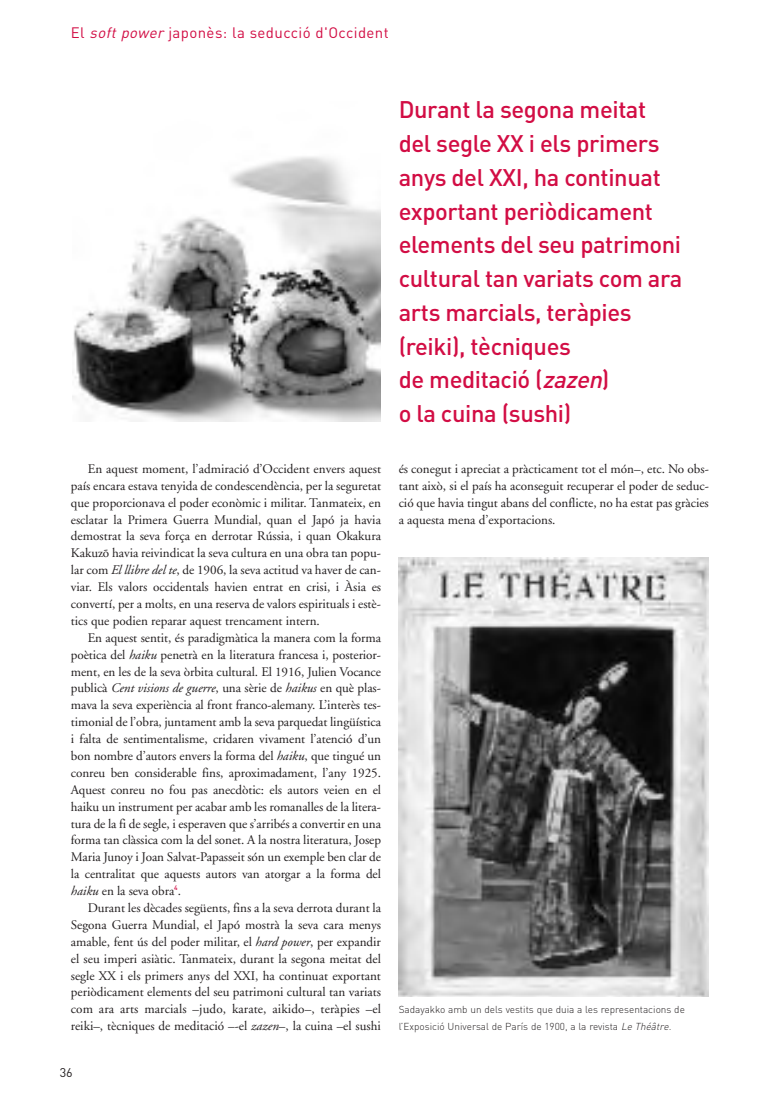
<style>
.page{position:relative;width:762px;height:1117px;background:#fff}
.page>*{position:absolute;margin:0;border:0;box-sizing:border-box;transform-origin:0 0}
.t1{font:500 23.75px/33.8px "DIN";letter-spacing:-.015em;color:#d20d44}
.t2{font:15px "DIN";letter-spacing:.025em;color:#d20d44}
.t3{font:13.12px/16.9px "Adobe Garamond";color:#231f20;text-align:justify}
.t4{font:italic 13.12px "Adobe Garamond";color:#231f20}
.t5{font:12.5px "DIN";color:#231f20}
.t6{font:300 10px/16.9px "DIN";color:#231f20}
.s1{font-style:italic}
</style>
<div class="page">
<img style="left:399px;top:557px;width:310px;height:439px">
<img style="left:72px;top:157px;width:309px;height:264px">
<p class="t2" style="left:71px;top:24px;width:319px">El <span class="s1">soft power</span> japonès: la seducció d'Occident</p>
<p class="t3" style="left:71px;top:461px;width:312px;text-indent:17px">En aquest moment, l’admiració d’Occident envers aquest país encara estava tenyida de condescendència, per la seguretat que proporcionava el poder econòmic i militar. Tanmateix, en esclatar la Primera Guerra Mundial, quan el Japó ja havia demostrat la seva força en derrotar Rússia, i quan Okakura Kakuzo havia reivindicat la seva cultura en una obra tan popu&shy;lar com <span class="s1">El llibre del te</span>, de 1906, la seva actitud va haver de can&shy;viar. Els valors occidentals havien entrat en crisi, i Àsia es convertí, per a molts, en una reserva de valors espirituals i estè&shy;tics que podien reparar aquest trencament intern.</p>
<p class="t3" style="left:71px;top:630px;width:312px;text-indent:17px">En aquest sentit, és paradigmàtica la manera com la forma poètica del <span class="s1">haiku</span> penetrà en la literatura francesa i, posterior&shy;ment, en les de la seva òrbita cultural. El 1916, Julien Vocance publicà <span class="s1">Cent visions de guerre</span>, una sèrie de <span class="s1">haikus</span> en què plas&shy;mava la seva experiència al front franco-alemany. L’interès tes&shy;timonial de l’obra, juntament amb la seva parquedat lingüística i falta de sentimentalisme, cridaren vivament l’atenció d’un bon nombre d’autors envers la forma del <span class="s1">haiku</span>, que tingué un conreu ben considerable fins, aproximadament, l’any 1925.<br>Aquest conreu no fou pas anecdòtic: els autors veien en el haiku un instrument per acabar amb les romanalles de la litera&shy;tura de la fi de segle, i esperaven que s’arribés a convertir en una forma tan clàssica com la del sonet. A la nostra literatura, Josep Maria Junoy i Joan Salvat-Papasseit són un exemple ben clar de la centralitat que aquests autors van atorgar a la forma del <span class="s1">haiku</span> en la seva obra<sup>4</sup>.</p>
<p class="t3" style="left:71px;top:900px;width:312px;text-indent:17px">Durant les dècades següents, fins a la seva derrota durant la Segona Guerra Mundial, el Japó mostrà la seva cara menys amable, fent ús del poder militar, el <span class="s1">hard power</span>, per expandir el seu imperi asiàtic. Tanmateix, durant la segona meitat del segle XX i els primers anys del XXI, ha continuat exportant periòdicament elements del seu patrimoni cultural tan variats com ara arts marcials –judo, karate, aikido–, teràpies –el reiki–, tècniques de meditació –-el <span class="s1">zazen</span>–, la cuina –el sushi</p>
<p class="t4" style="left:103px;top:543px;width:6px">-</p>
<p class="t5" style="left:60px;top:1064px;width:15px">36</p>
<p class="t1" style="left:399px;top:93px;width:285px">Durant la segona meitat del segle XX i els primers anys del XXI, ha continuat exportant periòdicament elements del seu patrimoni cultural tan variats com ara arts marcials, teràpies (reiki), tècniques<br>de meditació (<span class="s1">zazen</span>)<br>o la cuina (sushi)</p>
<p class="t3" style="left:399px;top:461px;width:312px">és conegut i apreciat a pràcticament tot el món–, etc. No obs&shy;tant això, si el país ha aconseguit recuperar el poder de seduc&shy;ció que havia tingut abans del conflicte, no ha estat pas gràcies a aquesta mena d’exportacions.</p>
<p class="t6" style="left:399px;top:1001px;width:288px">Sadayakko amb un dels vestits que duia a les representacions de l’Exposició Universal de París de 1900, a la revista <span class="s1">Le Théâtre.</span></p>
</div>
